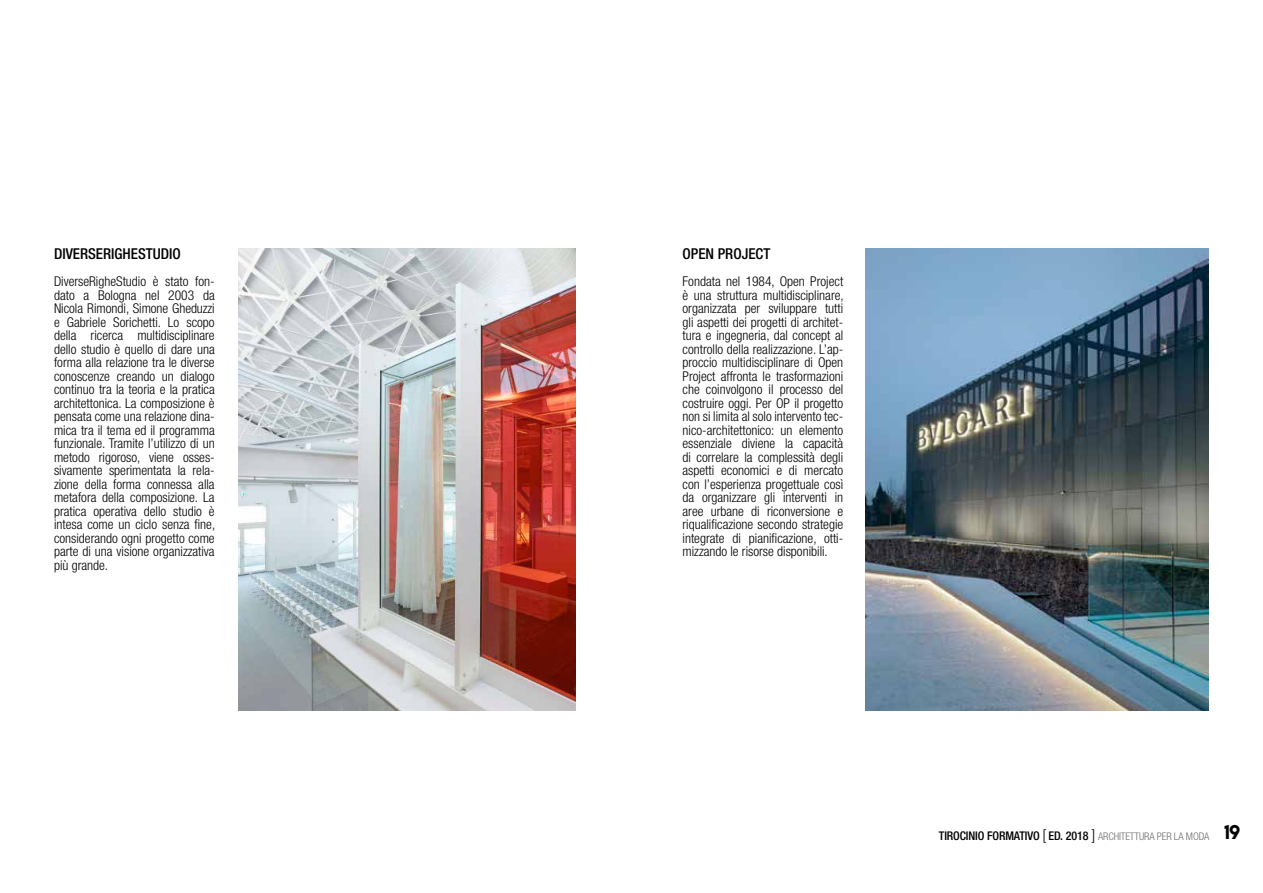
<style>
.page{position:relative;width:1263px;height:893px;background:#fff}
.page>*{position:absolute;margin:0;border:0;box-sizing:border-box;transform-origin:0 0}
.t1{font:500 condensed 15px "Helvetica Neue LT Std";color:#000}
.t2{font:300 condensed 13.5px/13.5px "Helvetica Neue LT Std";color:#000;text-align:justify}
.t3{font:500 condensed 12px "Helvetica Neue LT Std";letter-spacing:-.01em;color:#000}
.s1{font-weight:300;font-size:15px}
.s2{font-weight:300;font-size:10.5px;color:#6d6e71}
.s3{font-family:"Lemon Milk";font-weight:400;font-stretch:normal;font-size:18px}
</style>
<div class="page">
<img style="left:238px;top:249px;width:337px;height:461px">
<img style="left:865px;top:249px;width:343px;height:461px">
<p class="t1" style="left:54px;top:245px;width:128px">DIVERSERIGHESTUDIO</p>
<p class="t2" style="left:54px;top:275px;width:163px">DiverseRigheStudio è stato fon&shy;dato a Bologna nel 2003 da Nicola Rimondi, Simone Gheduzzi e Gabriele Sorichetti. Lo scopo della ricerca multidisciplinare dello studio è quello di dare una forma alla relazione tra le diverse conoscenze creando un dialogo continuo tra la teoria e la pratica architettonica. La composizione è pensata come una relazione dina&shy;mica tra il tema ed il programma funzionale. Tramite l’utilizzo di un metodo rigoroso, viene osses&shy;sivamente sperimentata la rela&shy;zione della forma connessa alla metafora della composizione. La pratica operativa dello studio è intesa come un ciclo senza fine, considerando ogni progetto come parte di una visione organizzativa più grande.</p>
<p class="t1" style="left:682px;top:245px;width:9px">OPEN</p>
<p class="t1" style="left:718px;top:245px;width:39px">PROJECT</p>
<p class="t2" style="left:682px;top:275px;width:163px">Fondata nel 1984, Open Project è una struttura multidisciplinare, organizzata per sviluppare tutti gli aspetti dei progetti di architet&shy;tura e ingegneria, dal concept al controllo della realizzazione. L’ap&shy;proccio multidisciplinare di Open Project affronta le trasformazioni che coinvolgono il processo del costruire oggi. Per OP il progetto non si limita al solo intervento tec&shy;nico-architettonico: un elemento essenziale diviene la capacità di correlare la complessità degli aspetti economici e di mercato con l’esperienza progettuale così da organizzare gli interventi in aree urbane di riconversione e riqualificazione secondo strategie integrate di pianificazione, otti&shy;mizzando le risorse disponibili.</p>
<p class="t3" style="left:939px;top:828px;width:303px">TIROCINIO FORMATIVO <span class="s1">[</span> ED. 2018 <span class="s1">]</span> <span class="s2">architettura per la moda</span> <span class="s3">19</span></p>
</div>
